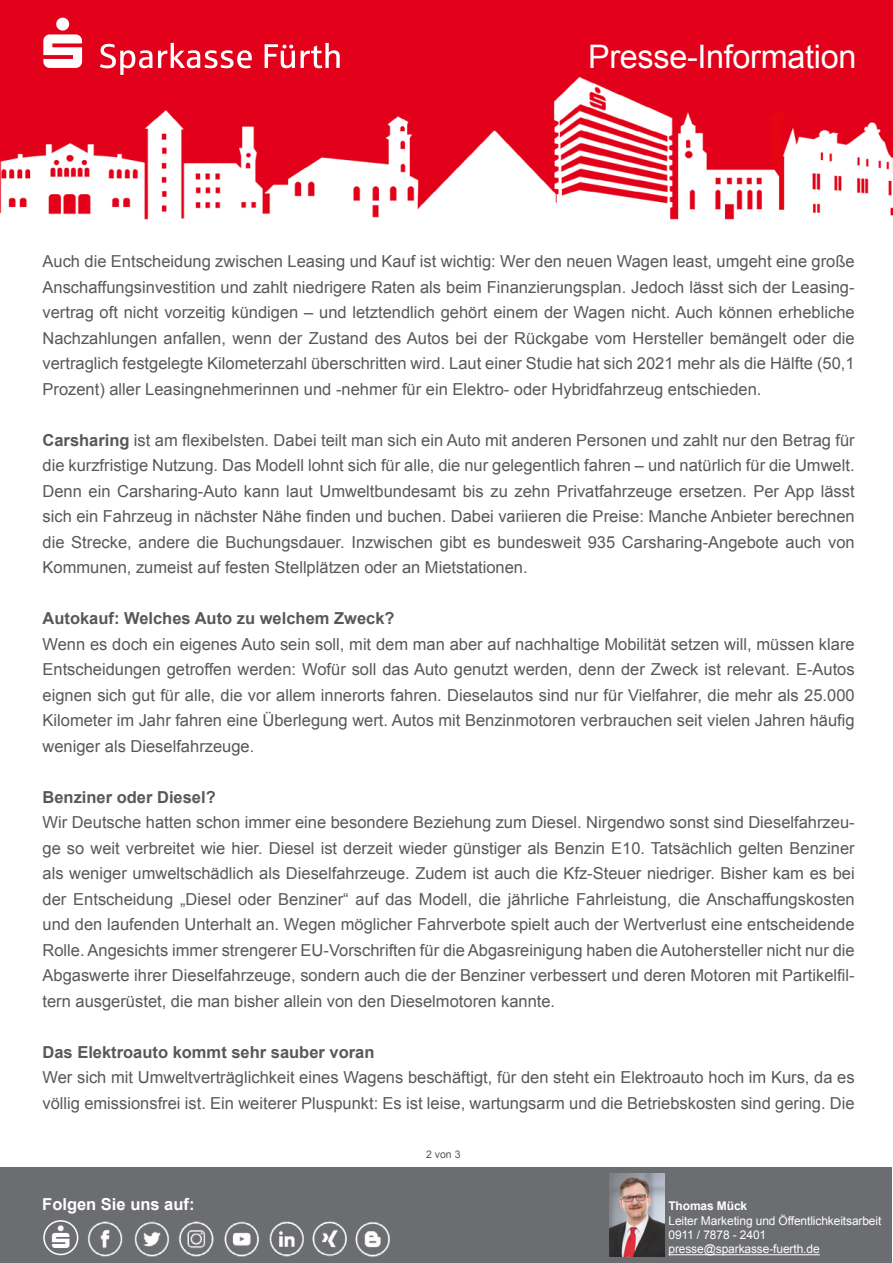
<style>
.page{position:relative;width:893px;height:1263px;background:#fff}
.page>*{position:absolute;margin:0;border:0;box-sizing:border-box;transform-origin:0 0}
.t1{font:32.4px "Arial";letter-spacing:-.01em;color:#fff}
.t2{font:16.5px/25.5px "Arial";color:#57585a;text-align:justify}
.t3{font:700 16.5px "Arial";color:#57585a}
.t4{font:700 16.5px "Arial";color:#fff}
.t5{font:12px/14.4px "Arial";letter-spacing:-.01em;color:#fff}
.t6{font:700 12px "Arial";letter-spacing:-.01em;color:#fff}
.t7{font:10.5px "Arial";color:#57585a}
.s1{font-weight:700}
</style>
<div class="page">
<img style="left:0;top:0;width:893px;height:220px">
<div style="left:0;top:1167px;width:892px;height:96px;background:#6c6d70"></div>
<img style="left:609px;top:1174px;width:55px;height:82px">
<hr style="left:668px;top:1254px;width:152px;height:1px;background:#fff">
<img style="left:87px;top:1221px;width:36px;height:36px">
<img style="left:134px;top:1221px;width:35px;height:36px">
<img style="left:179px;top:1221px;width:35px;height:36px">
<img style="left:224px;top:1221px;width:35px;height:36px">
<img style="left:269px;top:1221px;width:121px;height:36px">
<div style="left:43px;top:1220px;width:35px;height:35px;border:2px solid #fff;border-radius:50%"></div>
<svg style="left:43px;top:18px;width:297px;height:57px;background:#e72d43"></svg>
<h1 class="t1" style="left:588px;top:36px;width:270px">Presse-Information</h1>
<p class="t2" style="left:43px;top:249px;width:814px">Auch die Entscheidung zwischen Leasing und Kauf ist wichtig: Wer den neuen Wagen least, umgeht eine große Anschaffungsinvestition und zahlt niedrigere Raten als beim Finanzierungsplan. Jedoch lässt sich der Leasing&shy;vertrag oft nicht vorzeitig kündigen – und letztendlich gehört einem der Wagen nicht. Auch können erhebliche Nachzahlungen anfallen, wenn der Zustand des Autos bei der Rückgabe vom Hersteller bemängelt oder die vertraglich festgelegte Kilometerzahl überschritten wird. Laut einer Studie hat sich 2021 mehr als die Hälfte (50,1<br>Prozent) aller Leasingnehmerinnen und -nehmer für ein Elektro- oder Hybridfahrzeug entschieden.</p>
<p class="t2" style="left:43px;top:427px;width:814px"><span class="s1">Carsharing</span> ist am flexibelsten. Dabei teilt man sich ein Auto mit anderen Personen und zahlt nur den Betrag für die kurzfristige Nutzung. Das Modell lohnt sich für alle, die nur gelegentlich fahren – und natürlich für die Umwelt.<br>Denn ein Carsharing-Auto kann laut Umweltbundesamt bis zu zehn Privatfahrzeuge ersetzen. Per App lässt sich ein Fahrzeug in nächster Nähe finden und buchen. Dabei variieren die Preise: Manche Anbieter berechnen die Strecke, andere die Buchungsdauer. Inzwischen gibt es bundesweit 935 Carsharing-Angebote auch von Kommunen, zumeist auf festen Stellplätzen oder an Mietstationen.</p>
<p class="t3" style="left:43px;top:607px;width:354px">Autokauf: Welches Auto zu welchem Zweck?</p>
<p class="t2" style="left:43px;top:631px;width:814px">Wenn es doch ein eigenes Auto sein soll, mit dem man aber auf nachhaltige Mobilität setzen will, müssen klare Entscheidungen getroffen werden: Wofür soll das Auto genutzt werden, denn der Zweck ist relevant. E-Autos eignen sich gut für alle, die vor allem innerorts fahren. Dieselautos sind nur für Vielfahrer, die mehr als 25.000<br>Kilometer im Jahr fahren eine Überlegung wert. Autos mit Benzinmotoren verbrauchen seit vielen Jahren häufig weniger als Dieselfahrzeuge.</p>
<p class="t3" style="left:43px;top:786px;width:175px">Benziner oder Diesel?</p>
<p class="t2" style="left:43px;top:810px;width:814px">Wir Deutsche hatten schon immer eine besondere Beziehung zum Diesel. Nirgendwo sonst sind Dieselfahrzeu&shy;ge so weit verbreitet wie hier. Diesel ist derzeit wieder günstiger als Benzin E10. Tatsächlich gelten Benziner als weniger umweltschädlich als Dieselfahrzeuge. Zudem ist auch die Kfz-Steuer niedriger. Bisher kam es bei der Entscheidung „Diesel oder Benziner“ auf das Modell, die jährliche Fahrleistung, die Anschaffungskosten und den laufenden Unterhalt an. Wegen möglicher Fahrverbote spielt auch der Wertverlust eine entscheidende Rolle. Angesichts immer strengerer EU-Vorschriften für die Abgasreinigung haben die Autohersteller nicht nur die Abgaswerte ihrer Dieselfahrzeuge, sondern auch die der Benziner verbessert und deren Motoren mit Partikelfil&shy;tern ausgerüstet, die man bisher allein von den Dieselmotoren kannte.</p>
<p class="t3" style="left:43px;top:1041px;width:333px">Das Elektroauto kommt sehr sauber voran</p>
<p class="t2" style="left:43px;top:1065px;width:814px">Wer sich mit Umweltverträglichkeit eines Wagens beschäftigt, für den steht ein Elektroauto hoch im Kurs, da es völlig emissionsfrei ist. Ein weiterer Pluspunkt: Es ist leise, wartungsarm und die Betriebskosten sind gering. Die</p>
<p class="t7" style="left:426px;top:1147px;width:36px">2 von 3</p>
<p class="t4" style="left:42px;top:1193px;width:154px">Folgen Sie uns auf:</p>
<p class="t6" style="left:668px;top:1198px;width:80px">Thomas Mück</p>
<p class="t5" style="left:668px;top:1213px;width:214px">Leiter Marketing und Öffentlichkeitsarbeit<br>0911 / 7878 - 2401 presse@sparkasse-fuerth.de</p>
</div>
